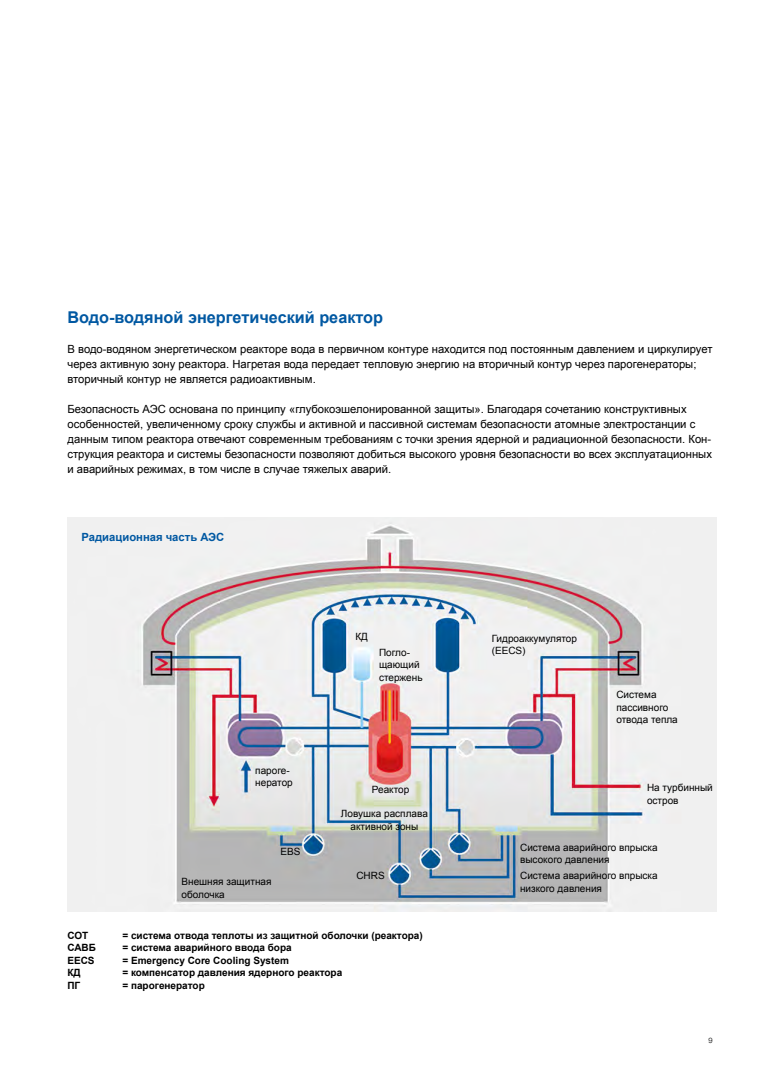
<style>
.page{position:relative;width:780px;height:1081px;background:#fff}
.page>*{position:absolute;margin:0;border:0;box-sizing:border-box;transform-origin:0 0}
.Title-2{font:700 16.25px "Arial";color:#0058a2}
.Body_text{font:11.25px/15px "Arial";color:#000}
.Body_text-2{font:700 11.25px "Arial";color:#0058a2}
.t1{font:10px/12.5px "Arial";color:#000}
.t2{font:700 10px "Arial";color:#000}
.t3{font:300 7.5px "Helvetica Neue LT Com";color:#000}
</style>
<div class="page">
<img style="left:68px;top:517px;width:648px;height:394px">
<p class="Title-2" style="left:67px;top:307px;width:317px">Водо-водяной энергетический реактор</p>
<p class="Body_text" style="left:67px;top:342px;width:646px">В водо-водяном энергетическом реакторе вода в первичном контуре находится под постоянным давлением и циркулирует через активную зону реактора. Нагретая вода передает тепловую энергию на вторичный контур через парогенераторы; вторичный контур не является радиоактивным.</p>
<p class="Body_text" style="left:67px;top:402px;width:646px">Безопасность АЭС основана по принципу «глубокоэшелонированной защиты». Благодаря сочетанию конструктивных особенностей, увеличенному сроку службы и активной и пассивной системам безопасности атомные электростанции с данным типом реактора отвечают современным требованиям с точки зрения ядерной и радиационной безопасности. Кон&shy;струкция реактора и системы безопасности позволяют добиться высокого уровня безопасности во всех эксплуатационных и аварийных режимах, в том числе в случае тяжелых аварий.</p>
<p class="Body_text-2" style="left:81px;top:530px;width:144px">Радиационная часть АЭС</p>
<p class="t1" style="left:255px;top:764px;width:39px">пароге&shy;нератор</p>
<p class="t1" style="left:280px;top:845px;width:22px">EBS</p>
<p class="t1" style="left:181px;top:875px;width:91px">Внешняя защитная оболочка</p>
<p class="t1" style="left:355px;top:630px;width:14px">КД</p>
<p class="t1" style="left:491px;top:632px;width:87px">Гидроаккумулятор</p>
<p class="t1" style="left:379px;top:646px;width:33px">Погло-</p>
<p class="t1" style="left:491px;top:645px;width:35px">(EECS)</p>
<p class="t1" style="left:379px;top:658px;width:45px">щающий стержень</p>
<p class="t1" style="left:616px;top:688px;width:63px">Система пассивного отвода тепла</p>
<p class="t1" style="left:372px;top:783px;width:39px">Реактор</p>
<p class="t1" style="left:341px;top:807px;width:88px;text-align:center">Ловушка расплава активной зоны</p>
<p class="t1" style="left:356px;top:869px;width:30px">CHRS</p>
<p class="t1" style="left:647px;top:781px;width:67px">На турбинный остров</p>
<p class="t1" style="left:520px;top:841px;width:139px">Система аварийного впрыска высокого давления</p>
<p class="t1" style="left:520px;top:869px;width:139px">Система аварийного впрыска низкого давления</p>
<p class="t2" style="left:67px;top:928px;width:22px">СОТ</p>
<p class="t2" style="left:122px;top:928px;width:302px">= система отвода теплоты из защитной оболочки (реактора)</p>
<p class="t2" style="left:67px;top:941px;width:30px">САВБ</p>
<p class="t2" style="left:122px;top:941px;width:171px">= система аварийного ввода бора</p>
<p class="t2" style="left:67px;top:953px;width:29px">EECS</p>
<p class="t2" style="left:122px;top:953px;width:168px">= Emergency Core Cooling System</p>
<p class="t2" style="left:67px;top:966px;width:15px">КД</p>
<p class="t2" style="left:122px;top:966px;width:221px">= компенсатор давления ядерного реактора</p>
<p class="t2" style="left:67px;top:978px;width:14px">ПГ</p>
<p class="t2" style="left:122px;top:978px;width:84px">= парогенератор</p>
<p class="t3" style="left:708px;top:1036px;width:6px">9</p>
</div>
